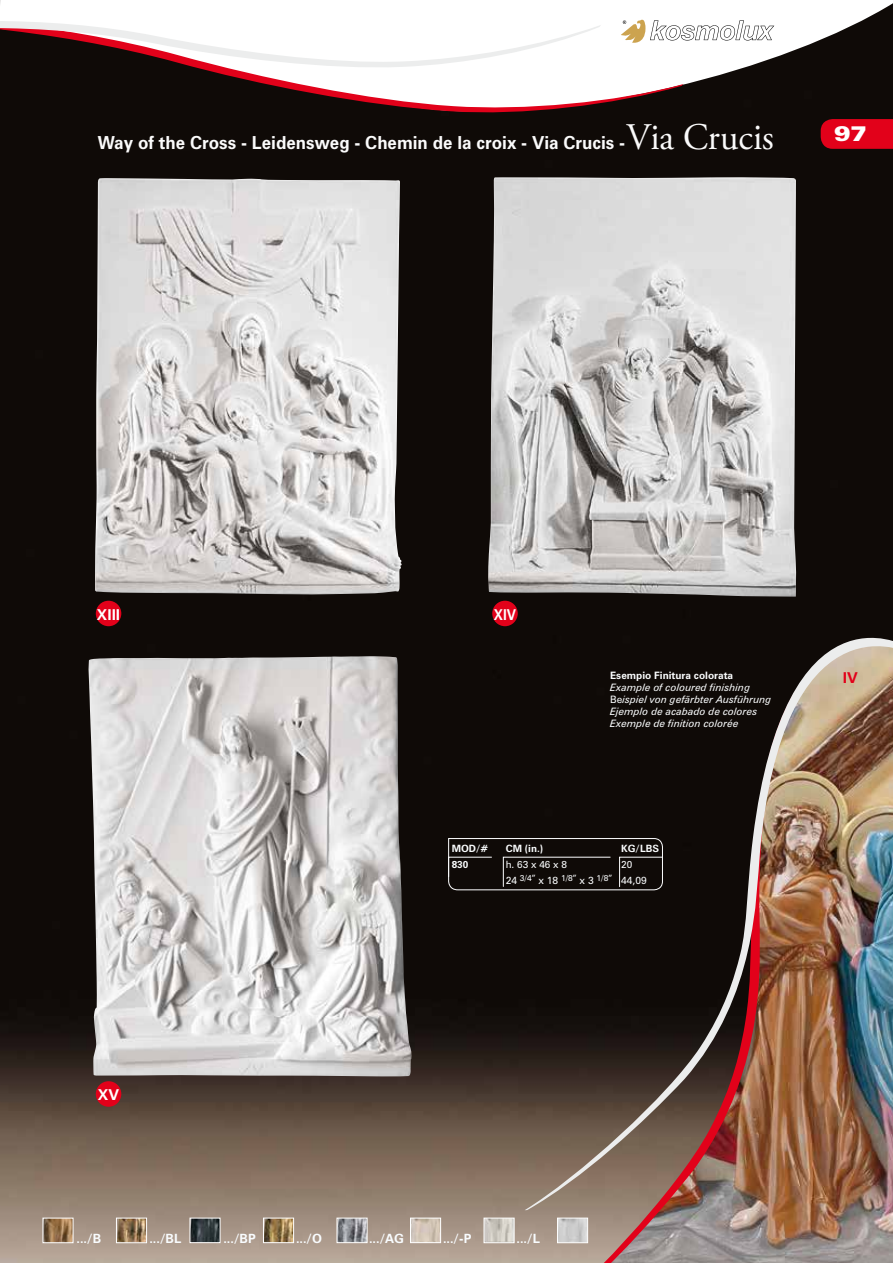
<style>
.page{position:relative;width:893px;height:1263px;background:#fff}
.page>*{position:absolute;margin:0;border:0;box-sizing:border-box;transform-origin:0 0}
.t1{font:900 expanded 21px "Zurich BT";color:#fff}
.t2{font:700 18px "Zurich BT";color:#fbfbfb;scale:.96 1}
.t3{font:700 15px "Zurich BT";color:#fff}
.t4{font:700 15px "Zurich BT";color:#fff;scale:.87 1}
.t5{font:700 15px "Zurich BT";color:#e2001a}
.t6{font:700 12.75px "Zurich BT";color:#f9fcfe}
.t7{font:italic 10.2px/12px "Zurich BT";color:#fbfdfe}
.t8{font:10.2px "Zurich BT";color:#fbfdfe}
.t9{font:700 10.2px "Zurich BT";color:#fbfdfe}
.t10{font:700 10.05px "Zurich BT";color:#fbfdfe}
.t11{font:10.05px "Zurich BT";color:#fbfdfe}
.s1{font-family:"Adobe Garamond Pro";font-weight:400;font-size:37.5px}
.s2{font-style:normal}
</style>
<div class="page">
<img style="left:0;top:0;width:893px;height:1263px">
<img style="left:45px;top:1220px;width:26px;height:21px">
<div style="left:43px;top:1218px;width:30px;height:25px;border:1px solid #fff"></div>
<img style="left:118px;top:1220px;width:27px;height:21px">
<div style="left:116px;top:1218px;width:31px;height:25px;border:1px solid #fff"></div>
<img style="left:192px;top:1220px;width:26px;height:21px">
<div style="left:190px;top:1218px;width:30px;height:25px;border:1px solid #fff"></div>
<img style="left:265px;top:1220px;width:27px;height:21px">
<div style="left:263px;top:1218px;width:31px;height:25px;border:1px solid #fff"></div>
<img style="left:339px;top:1220px;width:27px;height:21px">
<div style="left:337px;top:1218px;width:31px;height:25px;border:1px solid #fff"></div>
<img style="left:486px;top:1220px;width:27px;height:21px">
<div style="left:484px;top:1218px;width:31px;height:25px;border:1px solid #fff"></div>
<img style="left:412px;top:1220px;width:27px;height:21px">
<div style="left:410px;top:1218px;width:31px;height:25px;border:1px solid #fff"></div>
<img style="left:95px;top:178px;width:307px;height:417px">
<img style="left:488px;top:177px;width:308px;height:419px">
<img style="left:89px;top:656px;width:322px;height:420px">
<div style="left:96px;top:601px;width:25px;height:25px;background:#e2011a;border-radius:50%"></div>
<div style="left:492px;top:601px;width:26px;height:25px;background:#e2011a;border-radius:50%"></div>
<div style="left:96px;top:1081px;width:25px;height:26px;background:#e2011a;border-radius:50%"></div>
<svg style="left:524px;top:596px;width:369px;height:667px;background:#9f8d85"></svg>
<img style="left:525px;top:580px;width:368px;height:630px">
<svg style="left:448px;top:838px;width:215px;height:52px;background:#1e1916"></svg>
<svg style="left:0;top:21px;width:683px;height:95px;fill:#0f0a07"></svg>
<svg style="left:0;top:21px;width:601px;height:49px"></svg>
<svg style="left:821px;top:119px;width:72px;height:30px;background:#db0119"></svg>
<svg style="left:621px;top:19px;width:153px;height:26px"></svg>
<h2 class="t2" style="left:98px;top:131px;width:706px">Way of the Cross - Leidensweg - Chemin de la croix - Via Crucis -<span class="s1">Via Crucis</span></h2>
<h1 class="t1" style="left:834px;top:122px;width:35px">97</h1>
<h3 class="t3" style="left:97px;top:605px;width:25px">XIII</h3>
<h3 class="t4" style="left:494px;top:605px;width:27px">XIV</h3>
<p class="t9" style="left:610px;top:669px;width:125px">Esempio Finitura colorata</p>
<p class="t7" style="left:610px;top:681px;width:163px">Example of coloured finishing<br><span class="s2">Be</span>ispiel von gefärbter Ausführung<br>Ejemplo de acabado de colores<br>Exemple de finition colorée</p>
<p class="t10" style="left:452px;top:842px;width:38px">MOD/#</p>
<p class="t10" style="left:506px;top:842px;width:39px">CM (in.)</p>
<p class="t10" style="left:621px;top:842px;width:39px">KG/LBS</p>
<p class="t10" style="left:452px;top:858px;width:18px">830</p>
<p class="t11" style="left:506px;top:858px;width:63px">h. 63 x 46 x 8</p>
<p class="t11" style="left:621px;top:858px;width:13px">20</p>
<p class="t8" style="left:506px;top:874px;width:143px">24 <sup>3/4</sup><sup>”</sup> x 18 <sup>1/8</sup><sup>”</sup> x 3 <sup>1/8</sup><sup>”</sup> 44,09</p>
<h3 class="t5" style="left:843px;top:669px;width:17px">IV</h3>
<h3 class="t3" style="left:98px;top:1085px;width:23px">XV</h3>
<p class="t6" style="left:77px;top:1231px;width:26px">.../B</p>
<p class="t6" style="left:149px;top:1231px;width:33px">.../BL</p>
<p class="t6" style="left:223px;top:1231px;width:34px">.../BP</p>
<p class="t6" style="left:296px;top:1231px;width:28px">.../O</p>
<p class="t6" style="left:369px;top:1231px;width:36px">.../AG</p>
<p class="t6" style="left:443px;top:1231px;width:30px">.../-P</p>
<p class="t6" style="left:517px;top:1231px;width:25px">.../L</p>
</div>
